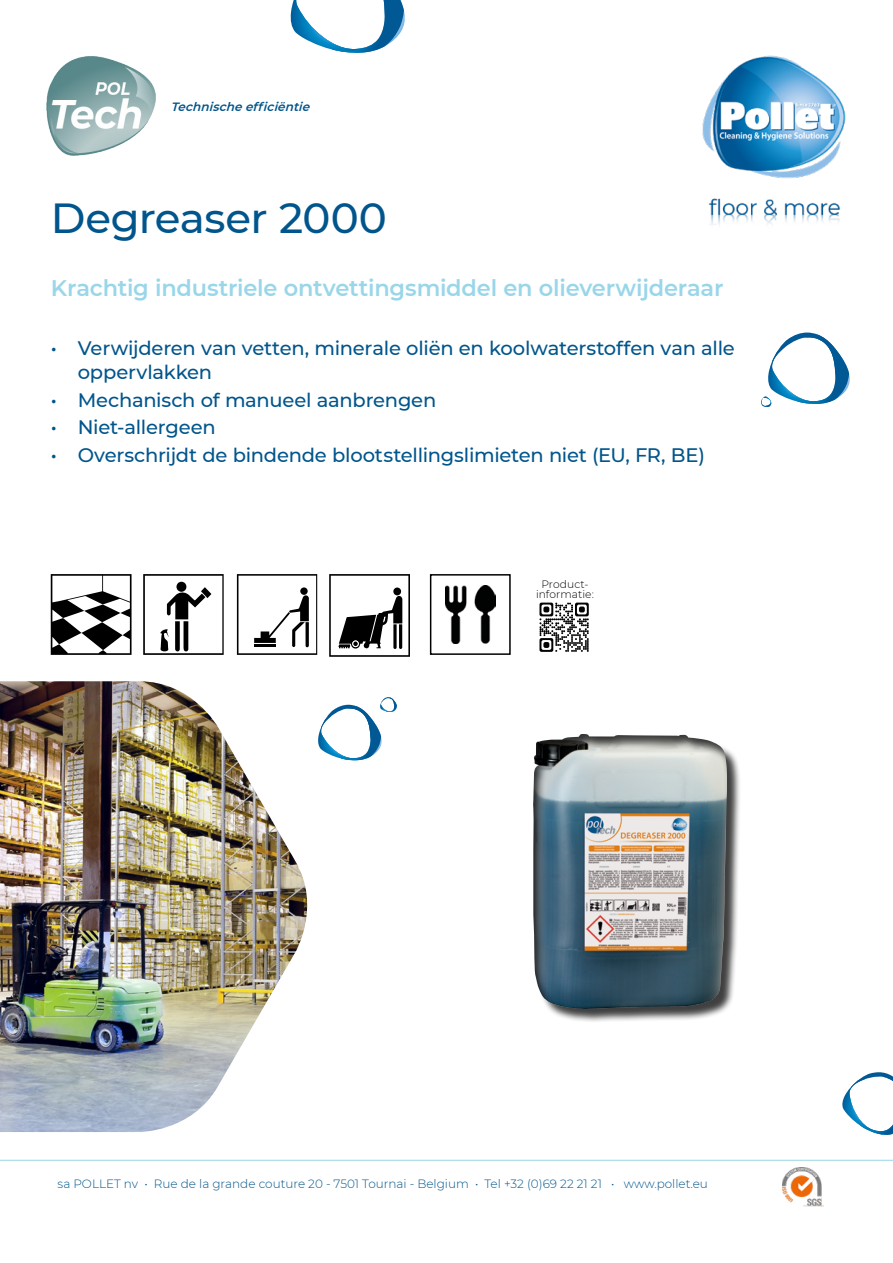
<style>
.page{position:relative;width:893px;height:1263px;background:#fff}
.page>*{position:absolute;margin:0;border:0;box-sizing:border-box;transform-origin:0 0}
.t1{font:500 42px "Montserrat";letter-spacing:-.01em;color:#00558c}
.t2{font:600 22.5px "Montserrat";letter-spacing:-.01em;color:#99d6ea}
.t3{font:500 19.5px/23.4px "Montserrat";letter-spacing:-.01em;color:#00558c}
.t4{font:300 12px "Montserrat";color:#00558c}
.t5{font:italic 600 12px "Montserrat";color:#005489}
.t6{font:300 10.65px "Montserrat";letter-spacing:.005em;color:#000}
</style>
<div class="page">
<svg style="left:842px;top:1072px;width:51px;height:63px"></svg>
<img style="left:783px;top:1167px;width:40px;height:40px">
<svg style="left:761px;top:333px;width:89px;height:74px"></svg>
<svg style="left:290px;top:0;width:115px;height:53px"></svg>
<svg style="left:322px;top:697px;width:75px;height:64px"></svg>
<img style="left:702px;top:55px;width:144px;height:170px">
<img style="left:47px;top:56px;width:109px;height:99px">
<hr style="left:0;top:1160px;width:893px;height:1px;background:#99d6ea">
<div style="left:535px;top:737px;width:206px;height:286px;background:#000;opacity:.75"></div>
<div style="left:533px;top:733px;width:195px;height:276px;background:#000;opacity:.75"></div>
<img style="left:0;top:681px;width:322px;height:451px">
<svg style="left:237px;top:574px;width:80px;height:81px"></svg>
<hr style="left:254px;top:644px;width:22px;height:2px;background:#000">
<div style="left:300px;top:587px;width:8px;height:8px;background:#000;border-radius:50%"></div>
<svg style="left:143px;top:574px;width:81px;height:81px"></svg>
<div style="left:430px;top:574px;width:81px;height:81px;border:2px solid #000"></div>
<img style="left:445px;top:585px;width:50px;height:59px">
<svg style="left:539px;top:603px;width:50px;height:49px"></svg>
<svg style="left:329px;top:574px;width:81px;height:83px"></svg>
<svg style="left:51px;top:574px;width:81px;height:81px"></svg>
<p class="t5" style="left:171px;top:99px;width:144px">Technischeefficiëntie</p>
<p class="t1" style="left:51px;top:189px;width:338px">Degreaser 2000</p>
<p class="t2" style="left:51px;top:272px;width:674px">Krachtig industriele ontvettingsmiddel en olieverwijderaar</p>
<p class="t3" style="left:78px;top:336px;width:659px;text-indent:-27px">• Verwijderen van vetten, minerale oliën en koolwaterstoffen van alle oppervlakken</p>
<p class="t3" style="left:51px;top:387px;width:387px">• Mechanisch of manueel aanbrengen</p>
<p class="t3" style="left:51px;top:415px;width:166px">• Niet-allergeen</p>
<p class="t3" style="left:51px;top:442px;width:656px">• Overschrijdt de bindende blootstellingslimieten niet (EU, FR, BE)</p>
<p class="t6" style="left:541px;top:576px;width:49px">Product-</p>
<p class="t6" style="left:536px;top:587px;width:59px">informatie:</p>
<p class="t4" style="left:58px;top:1175px;width:652px">sa POLLET nv • Rue de la grande couture 20 - 7501 Tournai - Belgium • Tel +32 (0)69 22 21 21 • www.pollet.eu</p>
</div>
